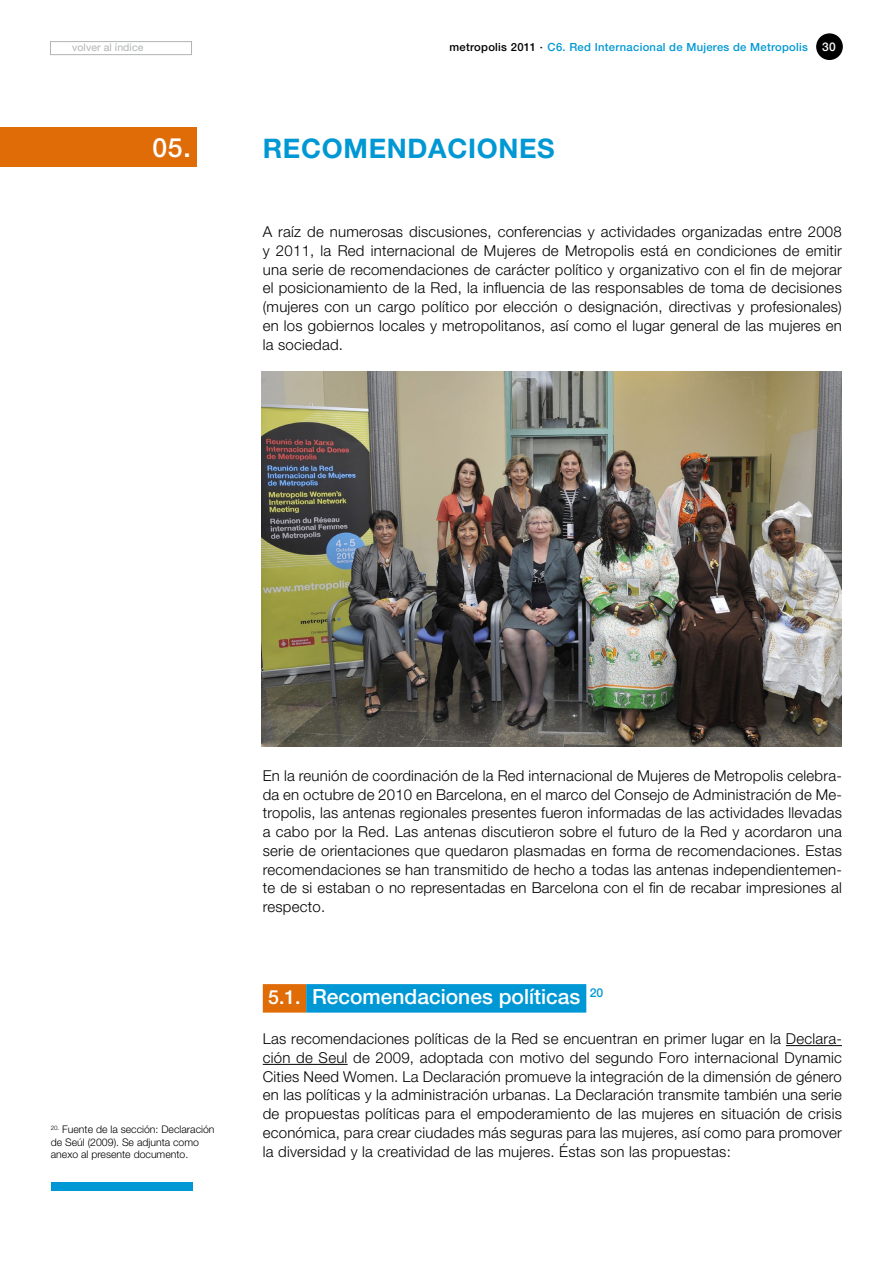
<style>
.page{position:relative;width:893px;height:1263px;background:#fff}
.page>*{position:absolute;margin:0;border:0;box-sizing:border-box;transform-origin:0 0}
.t1{font:700 27px "Helvetica Neue LT";letter-spacing:.025em;color:#0098d4}
.t2{font:500 26.55px "Helvetica Neue LT";color:#fff}
.t3{font:500 21px "Helvetica Neue LT";color:#fff}
.t4{font:300 15px/18.8px "Helvetica Neue LT";letter-spacing:.015em;color:#000;text-align:justify}
.t5{font:500 11.25px "Helvetica Neue LT";letter-spacing:.025em;color:#0098d4}
.t6{font:300 10.5px/12.6px "Helvetica Neue LT";color:#000}
.t7{font:10.5px "Helvetica Neue LT";letter-spacing:.01em;color:#b1b3b4}
.s1{color:#000}
.s2{font-size:12px;color:#fff}
.s3{font-size:19.5px}
</style>
<div class="page">
<div style="left:817px;top:34px;width:25px;height:25px;background:#000;border-radius:50%"></div>
<div style="left:816px;top:33px;width:27px;height:27px;border:1px solid #000;border-radius:50%"></div>
<div style="left:51px;top:1182px;width:141px;height:9px;background:#0098d4"></div>
<div style="left:50px;top:41px;width:142px;height:14px;border:1px solid #b1b3b4"></div>
<div style="left:263px;top:984px;width:43px;height:28px;background:#e06c08"></div>
<div style="left:306px;top:984px;width:280px;height:28px;background:#0098d4"></div>
<hr style="left:786px;top:1045px;width:56px;height:1px;background:#000">
<hr style="left:263px;top:1064px;width:85px;height:1px;background:#000">
<div style="left:0;top:128px;width:196px;height:39px;background:#e06c08"></div>
<img style="left:262px;top:371px;width:580px;height:375px">
<p class="t7" style="left:72px;top:41px;width:73px">volver al índice</p>
<p class="t5" style="left:450px;top:40px;width:388px"><span class="s1">metropolis 2011 ·</span> C6. Red Internacional de Mujeres de Metropolis <span class="s2">30</span></p>
<h2 class="t2" style="left:153px;top:132px;width:40px">05.</h2>
<h1 class="t1" style="left:263px;top:132px;width:293px">RECOMENDACIONES</h1>
<p class="t4" style="left:263px;top:222px;width:581px">A raíz de numerosas discusiones, conferencias y actividades organizadas entre 2008 y 2011, la Red internacional de Mujeres de Metropolis está en condiciones de emitir una serie de recomendaciones de carácter político y organizativo con el fin de mejorar el posicionamiento de la Red, la influencia de las responsables de toma de decisiones (mujeres con un cargo político por elección o designación, directivas y profesionales) en los gobiernos locales y metropolitanos, así como el lugar general de las mujeres en la sociedad.</p>
<p class="t6" style="left:51px;top:1123px;width:165px"><sup>20.</sup> Fuente de la sección: Declaración de Seúl (2009). Se adjunta como anexo al presente documento.</p>
<p class="t4" style="left:263px;top:766px;width:581px">En la reunión de coordinación de la Red internacional de Mujeres de Metropolis celebra&shy;da en octubre de 2010 en Barcelona, en el marco del Consejo de Administración de Me&shy;tropolis, las antenas regionales presentes fueron informadas de las actividades llevadas a cabo por la Red. Las antenas discutieron sobre el futuro de la Red y acordaron una serie de orientaciones que quedaron plasmadas en forma de recomendaciones. Estas recomendaciones se han transmitido de hecho a todas las antenas independientemen&shy;te de si estaban o no representadas en Barcelona con el fin de recabar impresiones al respecto.</p>
<h3 class="t3" style="left:268px;top:984px;width:337px"><span class="s3">5.1.</span> Recomendaciones políticas <sup>20</sup></h3>
<p class="t4" style="left:263px;top:1029px;width:581px">Las recomendaciones políticas de la Red se encuentran en primer lugar en la Declara&shy;ción de Seul de 2009, adoptada con motivo del segundo Foro internacional Dynamic Cities Need Women. La Declaración promueve la integración de la dimensión de género en las políticas y la administración urbanas. La Declaración transmite también una serie de propuestas políticas para el empoderamiento de las mujeres en situación de crisis económica, para crear ciudades más seguras para las mujeres, así como para promover la diversidad y la creatividad de las mujeres. Éstas son las propuestas:</p>
</div>
